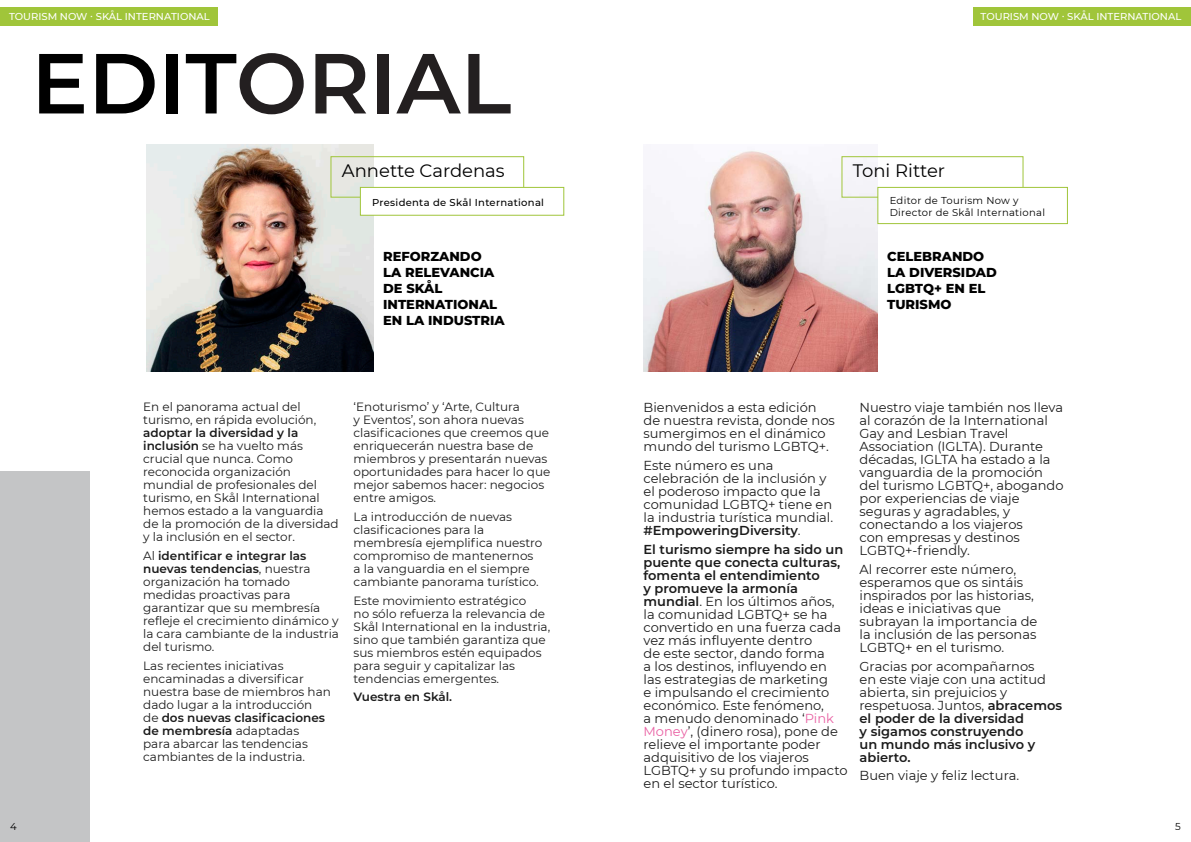
<style>
.page{position:relative;width:1191px;height:842px;background:#fff}
.page>*{position:absolute;margin:0;border:0;box-sizing:border-box;transform-origin:0 0}
._60_60_Light_Left{font:600 85px "Montserrat";color:#231f20}
._18_Bold_Left{font:18px "Montserrat";color:#000}
.t1{font:13px/13px "Montserrat";color:#000}
.TITLE_2{font:800 13px/16px "Montserrat";color:#000}
.t2{font:12px/13px "Montserrat";color:#000}
.t3{font:600 12px "Montserrat";color:#000}
.t4{font:500 10px "Montserrat";color:#fff}
._10_Reg_Tr_300_Left{font:10px/12px "Montserrat";letter-spacing:.03em;color:#000}
._10_Reg_Tr_300_Left-2{font:500 10px "Montserrat";letter-spacing:.03em;color:#000}
.s1{color:#000}
.s2{font-weight:600}
.s3{color:#e74f99}
</style>
<div class="page">
<img style="left:146px;top:145px;width:227px;height:226px">
<img style="left:643px;top:151px;width:234px;height:220px">
<div style="left:0;top:471px;width:90px;height:371px;background:#c4c5c6"></div>
<div style="left:330px;top:156px;width:194px;height:42px;border:1px solid #a0c53a"></div>
<div style="left:0;top:7px;width:218px;height:19px;background:#a0c53a"></div>
<div style="left:972px;top:7px;width:219px;height:19px;background:#a0c53a"></div>
<div style="left:841px;top:156px;width:182px;height:42px;border:1px solid #a0c53a"></div>
<div style="left:878px;top:187px;width:189px;height:37px;background:#fff"></div>
<div style="left:877px;top:187px;width:191px;height:37px;border:1px solid #a0c53a"></div>
<div style="left:360px;top:187px;width:204px;height:28px;background:#fff"></div>
<div style="left:360px;top:187px;width:204px;height:29px;border:1px solid #a0c53a"></div>
<p class="t4" style="left:9px;top:9px;width:202px">TOURISM NOW · SKÅL INTERNATIONAL</p>
<p class="t4" style="left:980px;top:9px;width:202px">TOURISM NOW · SKÅL INTERNATIONAL</p>
<p class="_60_60_Light_Left" style="left:31px;top:23px;width:481px"><span class="s1">EDIT</span>ORIAL</p>
<p class="_18_Bold_Left" style="left:342px;top:159px;width:164px">Annette Cardenas</p>
<p class="_10_Reg_Tr_300_Left-2" style="left:372px;top:196px;width:173px">Presidenta de Skål International</p>
<p class="TITLE_2" style="left:383px;top:247px;width:123px">REFORZANDO<br>LA RELEVANCIA<br>DE SKÅL<br>INTERNATIONAL<br>EN LA INDUSTRIA</p>
<p class="t2" style="left:143px;top:400px;width:175px">En el panorama actual del turismo, en rápida evolución,</p>
<p class="t2" style="left:143px;top:426px;width:197px"><span class="s2">adoptar la diversidad y la inclusión</span> se ha vuelto más crucial que nunca. Como reconocida organización mundial de profesionales del turismo, en Skål International hemos estado a la vanguardia de la promoción de la diversidad y la inclusión en el sector.</p>
<p class="t2" style="left:143px;top:549px;width:197px">Al <span class="s2">identificar e integrar las nuevas tendencias</span>, nuestra organización ha tomado medidas proactivas para garantizar que su membresía refleje el crecimiento dinámico y la cara cambiante de la industria del turismo.</p>
<p class="t2" style="left:143px;top:658px;width:189px">Las recientes iniciativas encaminadas a diversificar nuestra base de miembros han dado lugar a la introducción<br>de <span class="s2">dos nuevas clasificaciones de membresía</span> adaptadas<br>para abarcar las tendencias cambiantes de la industria.</p>
<p class="t2" style="left:353px;top:400px;width:198px">‘Enoturismo’ y ‘Arte, Cultura<br>y Eventos’, son ahora nuevas clasificaciones que creemos que enriquecerán nuestra base de miembros y presentarán nuevas oportunidades para hacer lo que mejor sabemos hacer: negocios entre amigos.</p>
<p class="t2" style="left:353px;top:510px;width:190px">La introducción de nuevas clasificaciones para la membresía ejemplifica nuestro compromiso de mantenernos a la vanguardia en el siempre cambiante panorama turístico.</p>
<p class="t2" style="left:353px;top:593px;width:198px">Este movimiento estratégico<br>no sólo refuerza la relevancia de<br>Skål International en la industria, sino que también garantiza que sus miembros estén equipados para seguir y capitalizar las tendencias emergentes.</p>
<p class="t3" style="left:353px;top:689px;width:100px">Vuestra en Skål.</p>
<p class="_18_Bold_Left" style="left:853px;top:159px;width:94px">Toni Ritter</p>
<p class="_10_Reg_Tr_300_Left" style="left:889px;top:194px;width:157px">Editor de Tourism Now y<br>Director de Skål International</p>
<p class="TITLE_2" style="left:887px;top:247px;width:111px">CELEBRANDO<br>LA DIVERSIDAD<br>LGBTQ+ EN EL<br>TURISMO</p>
<p class="t1" style="left:643px;top:401px;width:193px">Bienvenidos a esta edición de nuestra revista, donde nos sumergimos en el dinámico mundo del turismo LGBTQ+.</p>
<p class="t1" style="left:643px;top:458px;width:191px">Este número es una celebración de la inclusión y el poderoso impacto que la comunidad LGBTQ+ tiene en la industria turística mundial. <span class="s2">#EmpoweringDiversity</span>.</p>
<p class="t1" style="left:643px;top:542px;width:205px"><span class="s2">El turismo siempre ha sido un puente que conecta culturas, fomenta el entendimiento<br>y promueve la armonía mundial</span>. En los últimos años, la comunidad LGBTQ+ se ha convertido en una fuerza cada vez más influyente dentro<br>de este sector, dando forma<br>a los destinos, influyendo en las estrategias de marketing<br>e impulsando el crecimiento económico. Este fenómeno,<br>a menudo denominado ‘<span class="s3">Pink<br>Money</span>’, (dinero rosa), pone de relieve el importante poder adquisitivo de los viajeros<br>LGBTQ+ y su profundo impacto en el sector turístico.</p>
<p class="t1" style="left:859px;top:401px;width:205px">Nuestro viaje también nos lleva al corazón de la International<br>Gay and Lesbian Travel<br>Association (IGLTA). Durante décadas, IGLTA ha estado a la vanguardia de la promoción del turismo LGBTQ+, abogando por experiencias de viaje seguras y agradables, y conectando a los viajeros<br>con empresas y destinos<br>LGBTQ+-friendly.</p>
<p class="t1" style="left:859px;top:562px;width:179px">Al recorrer este número, esperamos que os sintáis inspirados por las historias, ideas e iniciativas que subrayan la importancia de la inclusión de las personas<br>LGBTQ+ en el turismo.</p>
<p class="t1" style="left:859px;top:659px;width:204px">Gracias por acompañarnos<br>en este viaje con una actitud abierta, sin prejuicios y respetuosa. Juntos, <span class="s2">abracemos el poder de la diversidad<br>y sigamos construyendo<br>un mundo más inclusivo y abierto.</span></p>
<p class="t1" style="left:859px;top:769px;width:161px">Buen viaje y feliz lectura.</p>
<p class="_10_Reg_Tr_300_Left" style="left:10px;top:820px;width:8px">4</p>
<p class="_10_Reg_Tr_300_Left" style="left:1175px;top:820px;width:7px">5</p>
</div>
